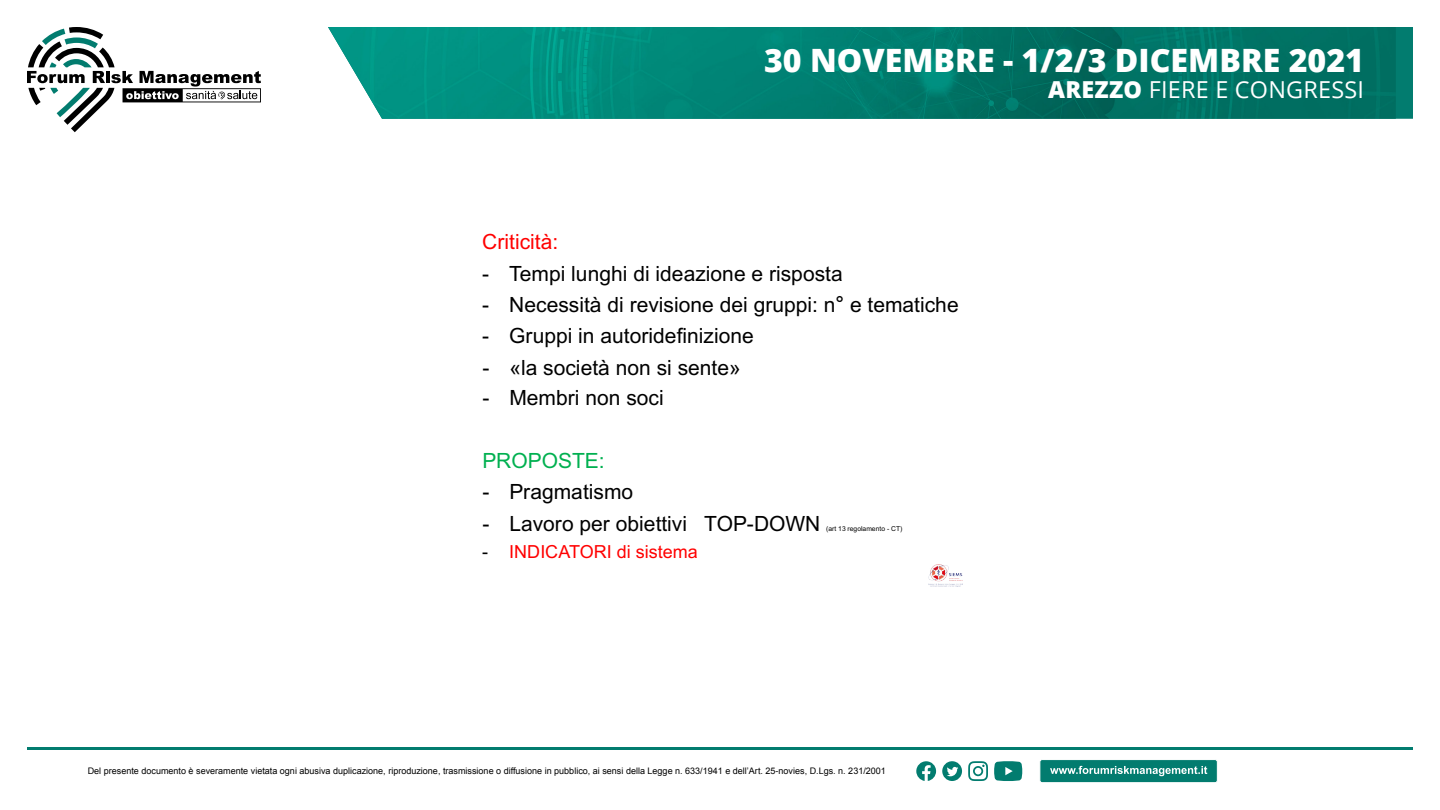
<style>
.page{position:relative;width:1440px;height:810px;background:#fff}
.page>*{position:absolute;margin:0;border:0;box-sizing:border-box;transform-origin:0 0}
.t1{font:800 32.17px "Open Sans";color:#fff}
.t2{font:23.4px "Open Sans";letter-spacing:.01em;color:#fff}
.t3{font:21px "Arial";color:#000}
.t4{font:21px "Arial";color:#f00}
.t5{font:21px "Arial";color:#00b050}
.t6{font:18px "Arial";color:#f00}
.t7{font:9px "Arial";color:#000}
.t8{font:6.75px "Arial";color:#000}
.s1{font-weight:800}
.s2{font-family:"Microsoft Ya Hei"}
.s3{color:#000}
</style>
<div class="page">
<svg style="left:27px;top:27px;width:234px;height:105px"></svg>
<img style="left:328px;top:27px;width:1068px;height:92px">
<div style="left:1040px;top:760px;width:177px;height:23px;background:#027c6f;border-radius:2px"></div>
<div style="left:1040px;top:759px;width:178px;height:24px;border:1px solid #fff;border-radius:2px"></div>
<svg style="left:1050px;top:766px;width:157px;height:10px"></svg>
<hr style="left:27px;top:747px;width:1386px;height:3px;background:#027c6f">
<svg style="left:968px;top:761px;width:20px;height:20px"></svg>
<svg style="left:994px;top:761px;width:28px;height:20px"></svg>
<svg style="left:916px;top:761px;width:20px;height:20px"></svg>
<svg style="left:942px;top:761px;width:20px;height:20px"></svg>
<img style="left:929px;top:565px;width:34px;height:22px">
<h1 class="t1" style="left:764px;top:36px;width:602px">30 NOVEMBRE - 1/2/3 DICEMBRE 2021</h1>
<p class="t2" style="left:1048px;top:74px;width:317px"><span class="s1">AREZZO</span> FIERE E CONGRESSI</p>
<p class="t4" style="left:482px;top:228px;width:77px">Criticità:</p>
<p class="t3" style="left:482px;top:259px;width:362px">- Tempi lunghi di ideazione e risposta</p>
<p class="t3" style="left:482px;top:290px;width:478px">- Necessità di revisione dei gruppi: n<span class="s2">°</span> e tematiche</p>
<p class="t3" style="left:482px;top:321px;width:273px">- Gruppi in autoridefinizione</p>
<p class="t3" style="left:482px;top:353px;width:260px">- «la società non si sente»</p>
<p class="t3" style="left:482px;top:384px;width:183px">- Membri non soci</p>
<p class="t5" style="left:482px;top:446px;width:124px">PROPOSTE:</p>
<p class="t3" style="left:482px;top:477px;width:152px">- Pragmatismo</p>
<p class="t3" style="left:482px;top:509px;width:340px">- Lavoro per obiettivi TOP-DOWN</p>
<p class="t8" style="left:826px;top:524px;width:78px">(art 13 regolamento - CT)</p>
<p class="t6" style="left:482px;top:540px;width:217px"><span class="s3">-</span> INDICATORI di sistema</p>
<p class="t7" style="left:88px;top:765px;width:800px">Del presente documento è severamente vietata ogni abusiva duplicazione, riproduzione, trasmissione o diffusione in pubblico, ai sensi della Legge n. 633/1941 e dell’Art. 25-novies, D.Lgs. n. 231/2001</p>
</div>
